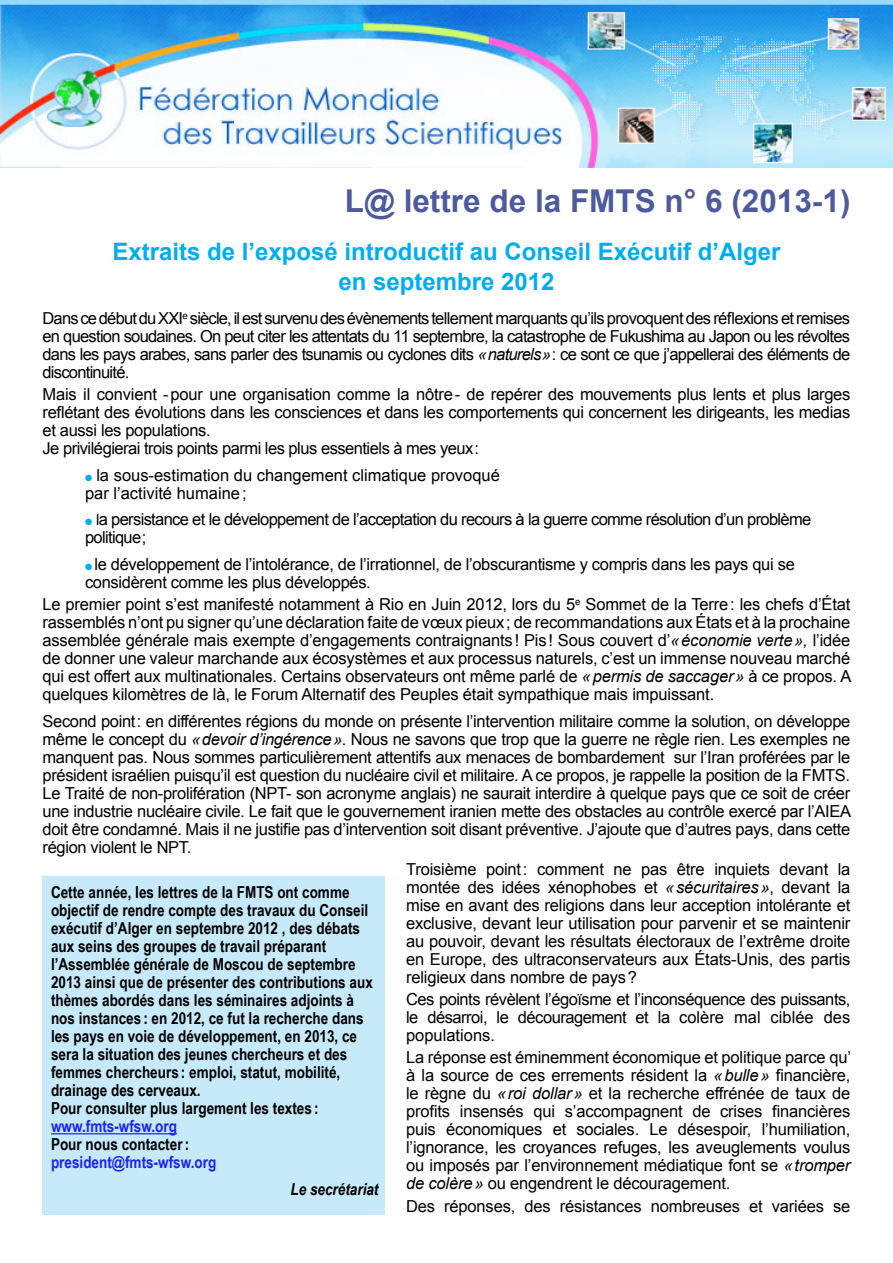
<style>
.page{position:relative;width:893px;height:1263px;background:#fff}
.page>*{position:absolute;margin:0;border:0;box-sizing:border-box;transform-origin:0 0}
.t1{font:700 31.5px "Arial";color:#4d5a9d}
.t2{font:700 24px/30px "Arial";color:#00aeef;text-align:center}
.TEXTE{font:16.5px/18px "Arial";letter-spacing:-.02em;color:#000;text-align:justify}
.t3{font:700 16.5px/18px "Arial Narrow";color:#000}
.TEXTE-2{font:16.5px/18px "Arial";letter-spacing:-.04em;color:#000}
.TEXTE-3{font:16.5px/18px "Arial";color:#000}
.t4{font:700 16.5px/18px "Arial Narrow";color:#1922fb}
.t5{font:italic 700 16.5px "Arial Narrow";color:#000}
.s1{font-style:italic}
.s2{color:#00aeef}
.s3{font-size:15px}
.s4{color:#1922fb}
.s5{color:#000}
</style>
<div class="page">
<div style="left:43px;top:876px;width:342px;height:338px;background:#c7eafb"></div>
<hr style="left:51px;top:1133px;width:126px;height:1px;background:#1922fb">
<img style="left:0;top:0;width:893px;height:168px">
<p class="t1" style="left:345px;top:180px;width:507px">L@ lettre de la FMTS n° 6 (2013-1)</p>
<p class="t2" style="left:112px;top:237px;width:670px">Extraits de l’exposé introductif au Conseil Exécutif d’Alger en septembre 2012</p>
<p class="TEXTE" style="left:43px;top:309px;width:809px">Dans ce début du XXI<sup>e</sup> siècle, il est survenu des évènements tellement marquants qu’ils provoquent des réflexions et remises en question soudaines. On peut citer les attentats du 11 septembre, la catastrophe de Fukushima au Japon ou les révoltes dans les pays arabes, sans parler des tsunamis ou cyclones dits <span class="s1">«naturels»</span>: ce sont ce que j’appellerai des éléments de discontinuité.</p>
<p class="TEXTE" style="left:43px;top:386px;width:809px">Mais il convient -pour une organisation comme la nôtre- de repérer des mouvements plus lents et plus larges reflétant des évolutions dans les consciences et dans les comportements qui concernent les dirigeants, les medias et aussi les populations.</p>
<p class="TEXTE" style="left:43px;top:440px;width:438px">Je privilégierai trois points parmi les plus essentiels à mes yeux:</p>
<p class="TEXTE-3" style="left:85px;top:466px;width:416px"><span class="s2">●</span> la sous-estimation du changement climatique provoqué par l’activité humaine;</p>
<p class="TEXTE-2" style="left:85px;top:511px;width:728px"><span class="s2">●</span> <span class="s3">l</span>a persistance et le développement de l’acceptation du recours à la guerre comme résolution d’un problème politique;</p>
<p class="TEXTE" style="left:85px;top:555px;width:711px"><span class="s2">●</span> le développement de l’intolérance, de l’irrationnel, de l’obscurantisme y compris dans les pays qui se considèrent comme les plus développés.</p>
<p class="TEXTE" style="left:43px;top:595px;width:810px">Le premier point s’est manifesté notamment à Rio en Juin 2012, lors du 5<sup>e</sup> Sommet de la Terre: les chefs d’État rassemblés n’ont pu signer qu’une déclaration faite de vœux pieux; de recommandations aux États et à la prochaine assemblée générale mais exempte d’engagements contraignants! Pis! Sous couvert d’<span class="s1">«économie verte»,</span> l’idée de donner une valeur marchande aux écosystèmes et aux processus naturels, c’est un immense nouveau marché qui est offert aux multinationales. Certains observateurs ont même parlé de <span class="s1">«permis de saccager»</span> à ce propos. A quelques kilomètres de là, le Forum Alternatif des Peuples était sympathique mais impuissant.</p>
<p class="TEXTE" style="left:43px;top:712px;width:810px">Second point: en différentes régions du monde on présente l’intervention militaire comme la solution, on développe même le concept du <span class="s1">«devoir d’ingérence»</span>. Nous ne savons que trop que la guerre ne règle rien. Les exemples ne manquent pas. Nous sommes particulièrement attentifs aux menaces de bombardement sur l’Iran proférées par le président israélien puisqu’il est question du nucléaire civil et militaire. A ce propos, je rappelle la position de la FMTS.<br>Le Traité de non-prolifération (NPT- son acronyme anglais) ne saurait interdire à quelque pays que ce soit de créer une industrie nucléaire civile. Le fait que le gouvernement iranien mette des obstacles au contrôle exercé par l’AIEA doit être condamné. Mais il ne justifie pas d’intervention soit disant préventive. J’ajoute que d’autres pays, dans cette région violent le NPT.</p>
<p class="TEXTE" style="left:406px;top:860px;width:446px">Troisième point: comment ne pas être inquiets devant la montée des idées xénophobes et <span class="s1">«sécuritaires»</span>, devant la mise en avant des religions dans leur acception intolérante et exclusive, devant leur utilisation pour parvenir et se maintenir au pouvoir, devant les résultats électoraux de l’extrême droite en Europe, des ultraconservateurs aux États-Unis, des partis religieux dans nombre de pays?</p>
<p class="TEXTE" style="left:406px;top:990px;width:446px">Ces points révèlent l’égoïsme et l’inconséquence des puissants, le désarroi, le découragement et la colère mal ciblée des populations.</p>
<p class="TEXTE" style="left:406px;top:1049px;width:446px">La réponse est éminemment économique et politique parce qu’ à la source de ces errements résident la <span class="s1">«bulle»</span> financière, le règne du <span class="s1">«roi dollar»</span> et la recherche effrénée de taux de profits insensés qui s’accompagnent de crises financières puis économiques et sociales. Le désespoir, l’humiliation, l’ignorance, les croyances refuges, les aveuglements voulus ou imposés par l’environnement médiatique font se <span class="s1">«tromper de colère»</span> ou engendrent le découragement.</p>
<p class="TEXTE" style="left:406px;top:1197px;width:446px">Des réponses, des résistances nombreuses et variées se</p>
<p class="t3" style="left:51px;top:882px;width:323px">Cette année, les lettres de la FMTS ont comme objectif de rendre compte des travaux du Conseil exécutif d’Alger en septembre 2012 , des débats aux seins des groupes de travail préparant l’Assemblée générale de Moscou de septembre 2013 ainsi que de présenter des contributions aux thèmes abordés dans les séminaires adjoints à nos instances : en 2012, ce fut la recherche dans les pays en voie de développement, en 2013, ce sera la situation des jeunes chercheurs et des femmes chercheurs : emploi, statut, mobilité, drainage des cerveaux.</p>
<p class="t3" style="left:51px;top:1098px;width:269px">Pour consulter plus largement les textes : <span class="s4">www.fmts-wfsw.org</span></p>
<p class="t4" style="left:51px;top:1134px;width:167px"><span class="s5">Pour nous contacter: </span>president@fmts-wfsw.org</p>
<p class="t5" style="left:290px;top:1176px;width:89px">Le secrétariat</p>
</div>
